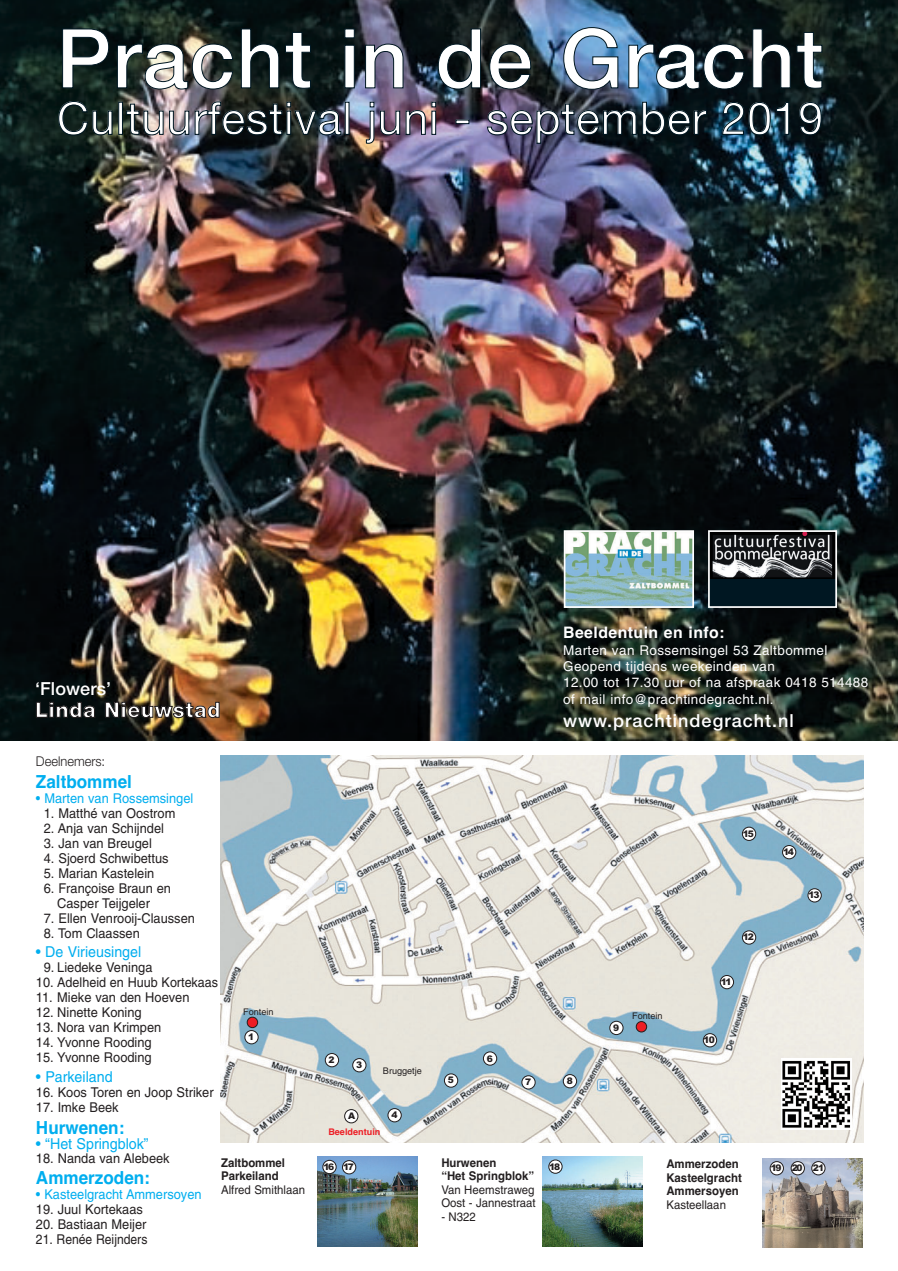
<style>
.page{position:relative;width:898px;height:1271px;background:#fff}
.page>*{position:absolute;margin:0;border:0;box-sizing:border-box;transform-origin:0 0}
.t1{font:500 82.5px "Helvetica Neue";letter-spacing:.01em;color:#fff}
.t2{font:45px "Helvetica Neue";letter-spacing:.01em;color:#fff}
.t3{font:800 21px "Helvetica Neue";letter-spacing:.03em;color:#fff}
.t4{font:700 18px "Helvetica";color:#00aeef;scale:.95 1}
.t5{font:500 18px "Helvetica Neue";letter-spacing:.055em;color:#fff}
.t6{font:500 18px "Helvetica Neue";letter-spacing:.005em;color:#fff}
.t7{font:700 15.9px "Helvetica";letter-spacing:.03em;color:#fff}
.t8{font:15px "Helvetica";color:#00aeef;scale:.95 1}
.t9{font:13.5px/15px "Helvetica";color:#231f20;text-align:center;scale:.95 1}
.t10{font:13.5px/16.4px "Helvetica";letter-spacing:.03em;color:#fff}
.t11{font:13.5px "Helvetica";color:#00aeef;scale:.95 1}
.t12{font:13.5px "Helvetica";color:#231f20;scale:.9 1}
.t13{font:300 13.5px "Helvetica Neue";color:#231f20;scale:.95 1}
.t14{font:700 12px/13.5px "Helvetica";color:#231f20;scale:.95 1}
.t15{font:12px/13.5px "Helvetica";color:#231f20;scale:.95 1}
.t16{font:900 9.15px "Arial";letter-spacing:-.135em;color:#231f20}
.t17{font:9.15px "Helvetica";color:#231f20}
.t18{font:700 9.15px "Helvetica";color:#ed1e25}
</style>
<div class="page">
<img style="left:0;top:0;width:897px;height:1248px">
<h1 class="t1" style="left:56px;top:29px;width:768px">Pracht in de Gracht</h1>
<h2 class="t2" style="left:57px;top:102px;width:768px">Cultuurfestival juni - september 2019</h2>
<h3 class="t6" style="left:35px;top:682px;width:78px">‘Flowers’</h3>
<h3 class="t3" style="left:35px;top:702px;width:187px">Linda Nieuwstad</h3>
<p class="t13" style="left:36px;top:756px;width:74px">Deelnemers:</p>
<h3 class="t4" style="left:36px;top:775px;width:102px">Zaltbommel</h3>
<p class="t11" style="left:36px;top:794px;width:167px">• Marten van Rossemsingel</p>
<p class="t9" style="left:44px;top:807px;width:140px">1. Matthé van Oostrom</p>
<p class="t9" style="left:44px;top:822px;width:128px">2. Anja van Schijndel</p>
<p class="t9" style="left:44px;top:837px;width:115px">3. Jan van Breugel</p>
<p class="t9" style="left:44px;top:852px;width:133px">4. Sjoerd Schwibettus</p>
<p class="t9" style="left:44px;top:867px;width:118px">5. Marian Kastelein</p>
<p class="t9" style="left:44px;top:882px;width:135px">6. Françoise Braun en<br>Casper Teijgeler</p>
<p class="t9" style="left:44px;top:912px;width:161px">7. Ellen Venrooij-Claussen</p>
<p class="t9" style="left:44px;top:927px;width:103px">8. Tom Claassen</p>
<p class="t8" style="left:36px;top:947px;width:112px">• De Virieusingel</p>
<p class="t9" style="left:44px;top:961px;width:116px">9. Liedeke Veninga</p>
<p class="t9" style="left:36px;top:976px;width:193px">10. Adelheid en Huub Kortekaas</p>
<p class="t9" style="left:36px;top:991px;width:163px">11. Mieke van den Hoeven</p>
<p class="t9" style="left:36px;top:1006px;width:113px">12. Ninette Koning</p>
<p class="t9" style="left:36px;top:1021px;width:133px">13. Nora van Krimpen</p>
<p class="t9" style="left:36px;top:1036px;width:123px">14. Yvonne Rooding</p>
<p class="t9" style="left:36px;top:1051px;width:123px">15. Yvonne Rooding</p>
<p class="t8" style="left:36px;top:1071px;width:82px">• Parkeiland</p>
<p class="t9" style="left:36px;top:1086px;width:188px">16. Koos Toren en Joop Striker</p>
<p class="t9" style="left:36px;top:1101px;width:89px">17. Imke Beek</p>
<h3 class="t4" style="left:36px;top:1121px;width:94px">Hurwenen:</h3>
<p class="t8" style="left:36px;top:1139px;width:120px">• “Het Springblok”</p>
<p class="t9" style="left:36px;top:1152px;width:142px">18. Nanda van Alebeek</p>
<h3 class="t4" style="left:36px;top:1171px;width:121px">Ammerzoden:</h3>
<p class="t11" style="left:36px;top:1189px;width:176px">• Kasteelgracht Ammersoyen</p>
<p class="t9" style="left:36px;top:1203px;width:114px">19. Juul Kortekaas</p>
<p class="t9" style="left:36px;top:1218px;width:118px">20. Bastiaan Meijer</p>
<p class="t12" style="left:36px;top:1234px;width:125px">21. Renée Reijnders</p>
<p class="t17" style="left:243px;top:1008px;width:32px">Fontein</p>
<p class="t16" style="left:248px;top:1034px;width:8px">1</p>
<p class="t14" style="left:221px;top:1157px;width:69px">Zaltbommel<br>Parkeiland</p>
<p class="t15" style="left:221px;top:1184px;width:90px">Alfred Smithlaan</p>
<p class="t7" style="left:563px;top:626px;width:163px">Beeldentuin en info:</p>
<p class="t10" style="left:563px;top:643px;width:306px">Marten van Rossemsingel 53 Zaltbommel Geopend tijdens weekeinden van<br>12.00 tot 17.30 uur of na afspraak 0418 514488 of mail info@prachtindegracht.nl.</p>
<h3 class="t5" style="left:563px;top:714px;width:232px">www.prachtindegracht.nl</h3>
<p class="t16" style="left:328px;top:1057px;width:8px">2</p>
<p class="t16" style="left:356px;top:1062px;width:8px">3</p>
<p class="t16" style="left:348px;top:1113px;width:9px">A</p>
<p class="t17" style="left:383px;top:1067px;width:40px">Bruggetje</p>
<p class="t16" style="left:391px;top:1112px;width:8px">4</p>
<p class="t18" style="left:328px;top:1128px;width:54px">Beeldentuin</p>
<p class="t16" style="left:448px;top:1077px;width:8px">5</p>
<p class="t16" style="left:486px;top:1055px;width:8px">6</p>
<p class="t16" style="left:525px;top:1079px;width:8px">7</p>
<p class="t16" style="left:566px;top:1078px;width:8px">8</p>
<p class="t16" style="left:613px;top:1024px;width:8px">9</p>
<p class="t17" style="left:632px;top:1013px;width:32px">Fontein</p>
<p class="t16" style="left:742px;top:830px;width:12px">15</p>
<p class="t16" style="left:742px;top:934px;width:12px">12</p>
<p class="t16" style="left:720px;top:979px;width:12px">11</p>
<p class="t16" style="left:703px;top:1037px;width:13px">10</p>
<p class="t16" style="left:783px;top:849px;width:12px">14</p>
<p class="t16" style="left:808px;top:892px;width:12px">13</p>
<p class="t14" style="left:441px;top:1157px;width:99px">Hurwenen<br>“Het Springblok”</p>
<p class="t15" style="left:441px;top:1184px;width:101px">Van Heemstraweg<br>Oost - Jannestraat</p>
<p class="t15" style="left:441px;top:1211px;width:38px">- N322</p>
<p class="t14" style="left:666px;top:1158px;width:81px">Ammerzoden<br>Kasteelgracht<br>Ammersoyen</p>
<p class="t15" style="left:666px;top:1199px;width:64px">Kasteellaan</p>
<p class="t16" style="left:323px;top:1163px;width:12px">16</p>
<p class="t16" style="left:549px;top:1163px;width:12px">18</p>
<p class="t16" style="left:770px;top:1165px;width:55px">19 20 21</p>
<p class="t16" style="left:343px;top:1164px;width:12px">17</p>
</div>
